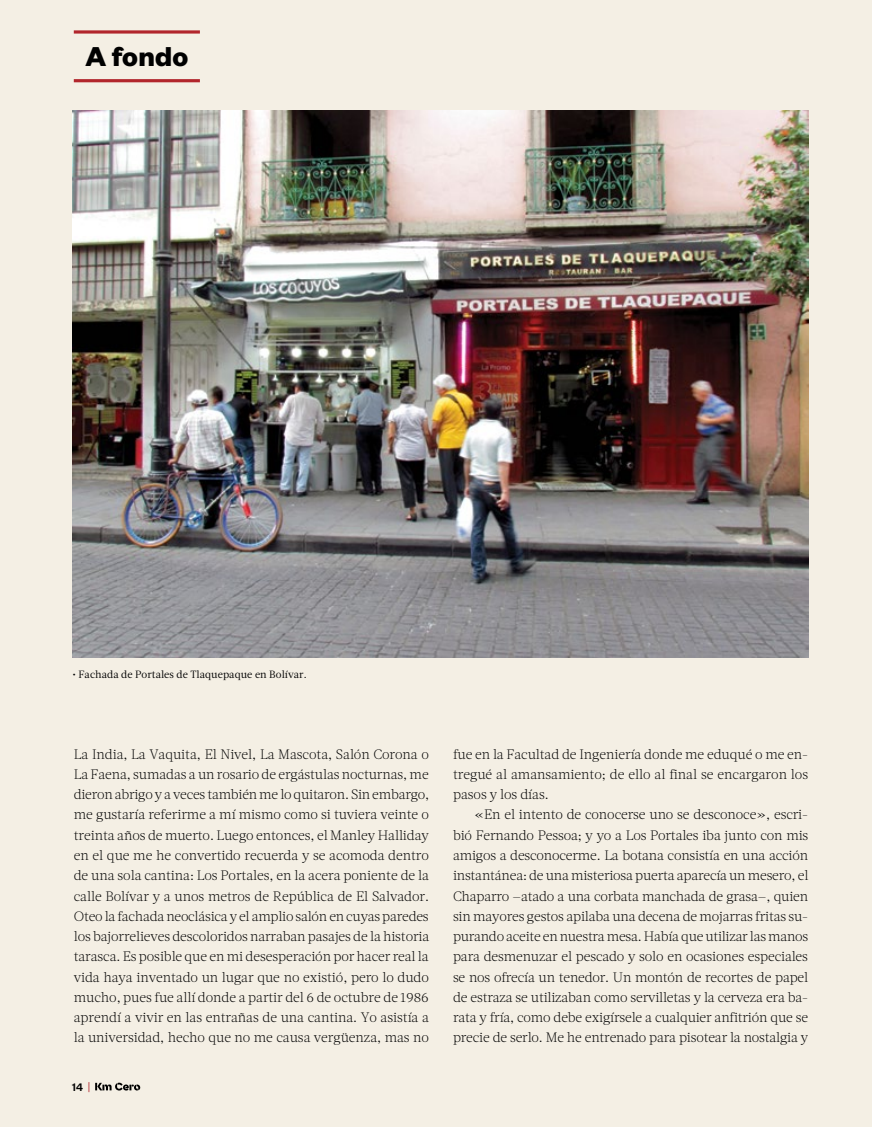
<style>
.page{position:relative;width:872px;height:1127px;background:#f4efe4}
.page>*{position:absolute;margin:0;border:0;box-sizing:border-box;transform-origin:0 0}
.t1{font:700 30px "Founders Grotesk";letter-spacing:.01em;color:#000}
.t2{font:300 13.65px/20.2px "Acta";letter-spacing:-.005em;color:#000;text-align:justify}
.t3{font:500 12px "Founders Grotesk";color:#000}
.t4{font:10.5px "Acta";letter-spacing:.005em;color:#000}
.s1{font-weight:300;font-size:13.5px;color:#b2262c}
</style>
<div class="page">
<img style="left:72px;top:111px;width:736px;height:546px">
<svg style="left:74px;top:30px;width:126px;height:4px"></svg>
<hr style="left:74px;top:79px;width:126px;height:3px;background:#b2262c">
<svg style="left:95px;top:1082px;width:45px;height:8px"></svg>
<h1 class="t1" style="left:85px;top:37px;width:105px">A fondo</h1>
<p class="t4" style="left:72px;top:668px;width:236px">• Fachada de Portales de Tlaquepaque en Bolívar.</p>
<p class="t2" style="left:74px;top:744px;width:357px">La India, La Vaquita, El Nivel, La Mascota, Salón Corona o La Faena, sumadas a un rosario de ergástulas nocturnas, me dieron abrigo y a veces también me lo quitaron. Sin embargo, me gustaría referirme a mí mismo como si tuviera veinte o treinta años de muerto. Luego entonces, el Manley Halliday en el que me he convertido recuerda y se acomoda dentro de una sola cantina: Los Portales, en la acera poniente de la calle Bolívar y a unos metros de República de El Salvador.<br>Oteo la fachada neoclásica y el amplio salón en cuyas paredes los bajorrelieves descoloridos narraban pasajes de la historia tarasca. Es posible que en mi desesperación por hacer real la vida haya inventado un lugar que no existió, pero lo dudo mucho, pues fue allí donde a partir del 6 de octubre de 1986 aprendí a vivir en las entrañas de una cantina. Yo asistía a la universidad, hecho que no me causa vergüenza, mas no</p>
<p class="t2" style="left:453px;top:744px;width:357px">fue en la Facultad de Ingeniería donde me eduqué o me en&shy;tregué al amansamiento; de ello al final se encargaron los pasos y los días.</p>
<p class="t2" style="left:453px;top:805px;width:357px;text-indent:21px">«En el intento de conocerse uno se desconoce», escri&shy;bió Fernando Pessoa; y yo a Los Portales iba junto con mis amigos a desconocerme. La botana consistía en una acción instantánea: de una misteriosa puerta aparecía un mesero, el Chaparro —atado a una corbata manchada de grasa—, quien sin mayores gestos apilaba una decena de mojarras fritas su&shy;purando aceite en nuestra mesa. Había que utilizar las manos para desmenuzar el pescado y solo en ocasiones especiales se nos ofrecía un tenedor. Un montón de recortes de papel de estraza se utilizaban como servilletas y la cerveza era ba&shy;rata y fría, como debe exigírsele a cualquier anfitrión que se precie de serlo. Me he entrenado para pisotear la nostalgia y</p>
<p class="t3" style="left:72px;top:1079px;width:19px">14 <span class="s1">|</span></p>
</div>
